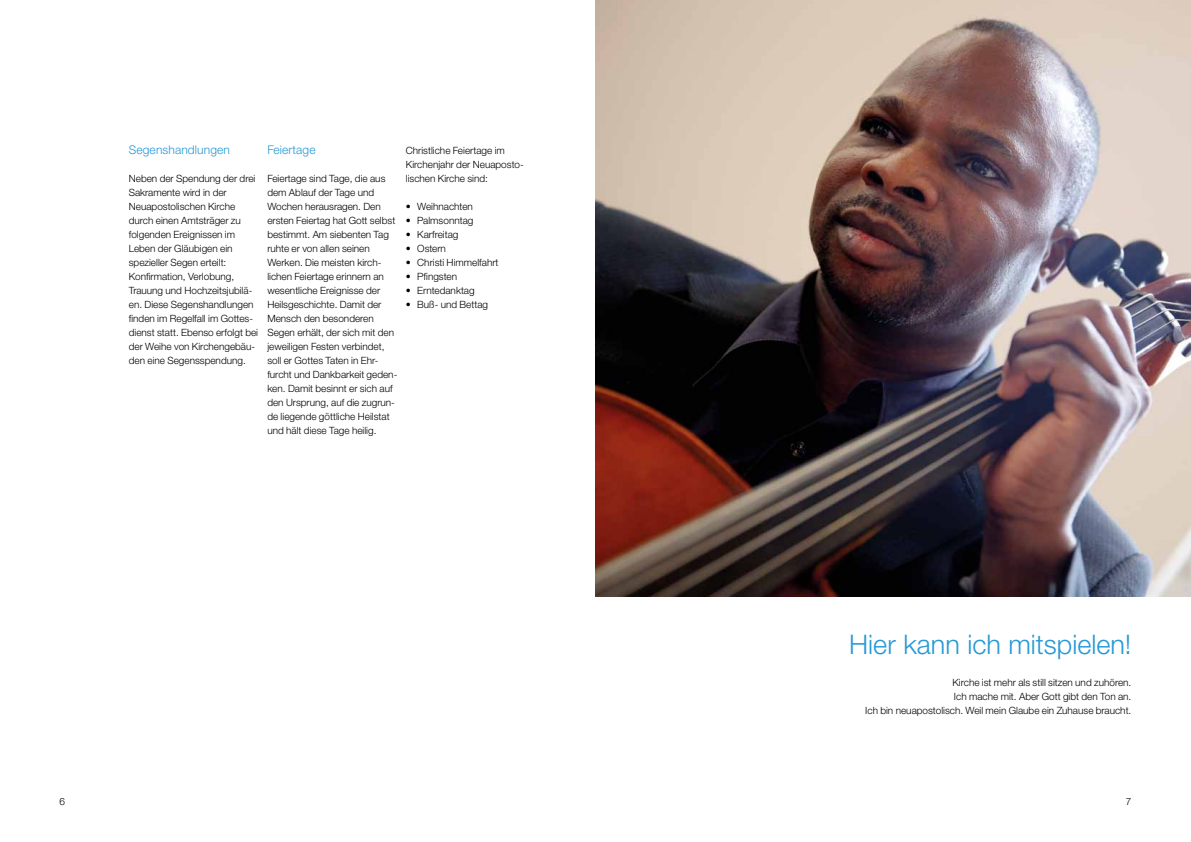
<style>
.page{position:relative;width:1191px;height:842px;background:#fff}
.page>*{position:absolute;margin:0;border:0;box-sizing:border-box;transform-origin:0 0}
.zitat{font:300 27px "Helvetica Neue LTW1 G";color:#2699d6}
.Untertitel{font:300 12px "Helvetica Neue LTW1 G";letter-spacing:.01em;color:#2699d6}
.Grundtext{font:300 10px/14px "Helvetica Neue LTW1 G";color:#000}
</style>
<div class="page">
<img style="left:595px;top:0;width:596px;height:597px">
<p class="Untertitel" style="left:129px;top:142px;width:103px">Segenshandlungen</p>
<p class="Grundtext" style="left:129px;top:171px;width:131px">Neben der Spendung der drei<br>Sakramente wird in der<br>Neuapostolischen Kirche durch einen Amtsträger zu folgenden Ereignissen im<br>Leben der Gläubigen ein spezieller Segen erteilt:<br>Konfirmation, Verlobung,<br>Trauung und Hochzeitsjubilä&shy;en. Diese Segenshandlungen finden im Regelfall im Gottes&shy;dienst statt. Ebenso erfolgt bei der Weihe von Kirchengebäu&shy;den eine Segensspendung.</p>
<p class="Untertitel" style="left:267px;top:142px;width:50px">Feiertage</p>
<p class="Grundtext" style="left:267px;top:171px;width:131px">Feiertage sind Tage, die aus dem Ablauf der Tage und<br>Wochen herausragen. Den ersten Feiertag hat Gott selbst bestimmt. Am siebenten Tag ruhte er von allen seinen<br>Werken. Die meisten kirch&shy;lichen Feiertage erinnern an wesentliche Ereignisse der<br>Heilsgeschichte. Damit der<br>Mensch den besonderen<br>Segen erhält, der sich mit den jeweiligen Festen verbindet, soll er Gottes Taten in Ehr&shy;furcht und Dankbarkeit geden&shy;ken. Damit besinnt er sich auf den Ursprung, auf die zugrun&shy;de liegende göttliche Heilstat und hält diese Tage heilig.</p>
<p class="Grundtext" style="left:406px;top:143px;width:118px">Christliche Feiertage im<br>Kirchenjahr der Neuaposto&shy;lischen Kirche sind:</p>
<p class="Grundtext" style="left:406px;top:199px;width:69px">• Weihnachten</p>
<p class="Grundtext" style="left:406px;top:213px;width:69px">• Palmsonntag</p>
<p class="Grundtext" style="left:406px;top:227px;width:54px">• Karfreitag</p>
<p class="Grundtext" style="left:406px;top:241px;width:42px">• Ostern</p>
<p class="Grundtext" style="left:406px;top:255px;width:94px">• Christi Himmelfahrt</p>
<p class="Grundtext" style="left:406px;top:269px;width:53px">• Pfingsten</p>
<p class="Grundtext" style="left:406px;top:283px;width:70px">• Erntedanktag</p>
<p class="Grundtext" style="left:406px;top:297px;width:84px">• Buß- und Bettag</p>
<p class="zitat" style="left:849px;top:628px;width:284px">Hier kann ich mitspielen!</p>
<p class="Grundtext" style="left:952px;top:675px;width:180px">Kirche ist mehr als still sitzen und zuhören.</p>
<p class="Grundtext" style="left:954px;top:689px;width:179px">Ich mache mit. Aber Gott gibt den Ton an.</p>
<p class="Grundtext" style="left:865px;top:703px;width:268px">Ich bin neuapostolisch. Weil mein Glaube ein Zuhause braucht.</p>
<p class="Grundtext" style="left:60px;top:794px;width:7px">6</p>
<p class="Grundtext" style="left:1125px;top:794px;width:7px">7</p>
</div>
